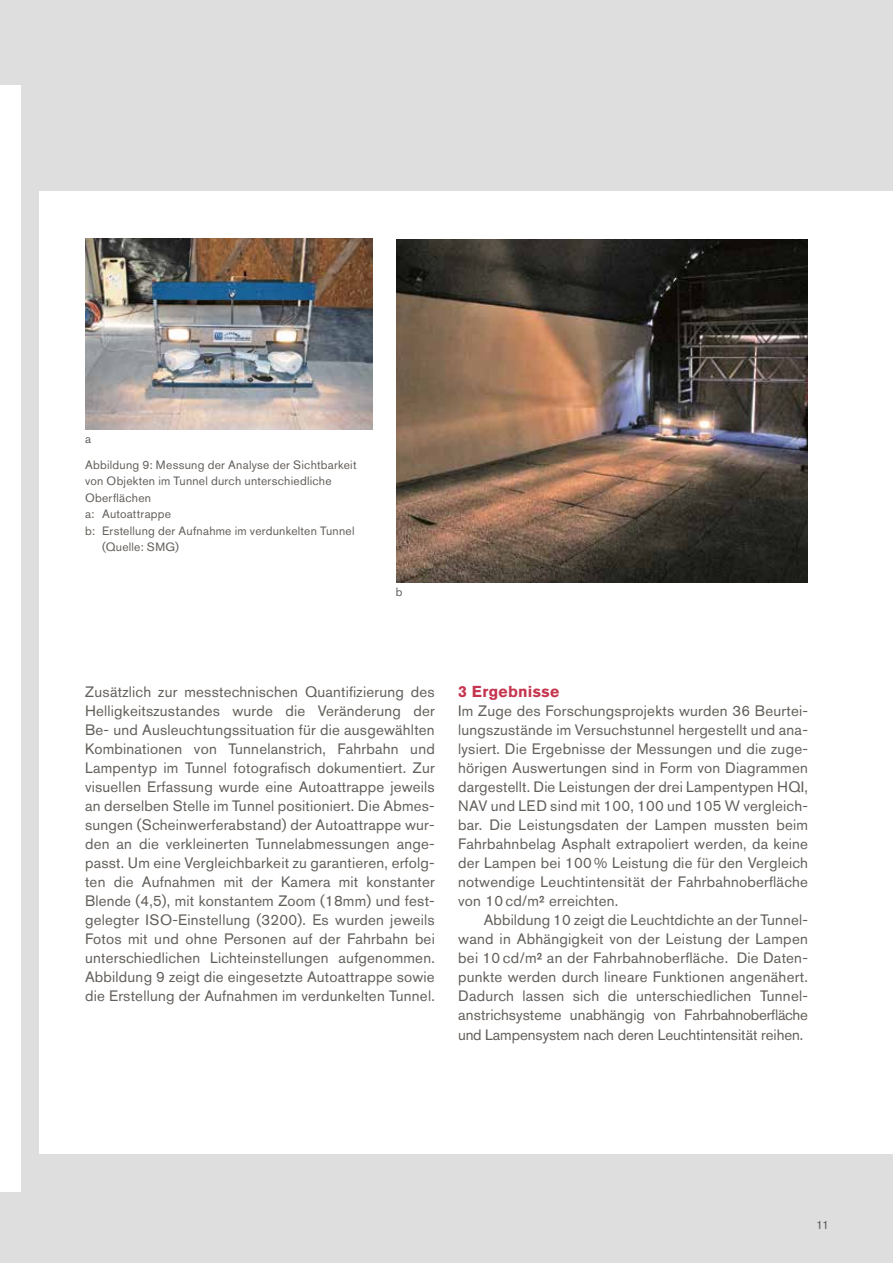
<style>
.page{position:relative;width:893px;height:1263px;background:#dedede}
.page>*{position:absolute;margin:0;border:0;box-sizing:border-box;transform-origin:0 0}
.t1{font:700 15.75px "Akzidenz Grotesk BE";letter-spacing:.02em;color:#c5354f}
.t2{font:15px/19px "Akzidenz Grotesk BE";letter-spacing:.015em;color:#635f5b;text-align:justify}
.t3{font:12px "Akzidenz Grotesk BE";letter-spacing:.02em;color:#635f5b}
.s1{font-weight:500}
</style>
<div class="page">
<div style="left:0;top:86px;width:20px;height:1106px;background:#fff"></div>
<div style="left:39px;top:191px;width:854px;height:962px;background:#fff"></div>
<img style="left:85px;top:239px;width:288px;height:190px">
<img style="left:396px;top:239px;width:412px;height:343px">
<p class="t3" style="left:85px;top:431px;width:7px">a</p>
<p class="t3" style="left:85px;top:457px;width:273px">Abbildung 9: Messung der Analyse der Sichtbarkeit</p>
<p class="t3" style="left:85px;top:474px;width:248px">von Objekten im Tunnel durch unterschiedliche</p>
<p class="t3" style="left:85px;top:490px;width:68px">Oberflächen</p>
<p class="t3" style="left:85px;top:507px;width:88px">a: Autoattrappe</p>
<p class="t3" style="left:85px;top:523px;width:271px">b: Erstellung der Aufnahme im verdunkelten Tunnel</p>
<p class="t3" style="left:102px;top:540px;width:78px">(Quelle: SMG)</p>
<p class="t3" style="left:396px;top:584px;width:8px">b</p>
<p class="t2" style="left:85px;top:682px;width:351px">Zusätzlich zur messtechnischen Quantifizierung des Helligkeitszustandes wurde die Veränderung der Be- und Ausleuchtungssituation für die ausgewählten Kombinationen von Tunnelanstrich, Fahrbahn und Lampentyp im Tunnel fotografisch dokumentiert. Zur visuellen Erfassung wurde eine Autoattrappe jeweils an derselben Stelle im Tunnel positioniert. Die Abmes&shy;sungen (Scheinwerferabstand) der Autoattrappe wur&shy;den an die verkleinerten Tunnelabmessungen ange&shy;passt. Um eine Vergleichbarkeit zu garantieren, erfolg&shy;ten die Aufnahmen mit der Kamera mit konstanter Blende (4,5), mit konstantem Zoom (18mm) und fest&shy;gelegter ISO-Einstellung (3200). Es wurden jeweils Fotos mit und ohne Personen auf der Fahrbahn bei unterschiedlichen Lichteinstellungen aufgenommen.<br>Abbildung 9 zeigt die eingesetzte Autoattrappe sowie die Erstellung der Aufnahmen im verdunkelten Tunnel.</p>
<p class="t1" style="left:458px;top:682px;width:103px">3 Ergebnisse</p>
<p class="t2" style="left:458px;top:701px;width:351px">Im Zuge des Forschungsprojekts wurden 36 Beurtei&shy;lungszustände im Versuchstunnel hergestellt und ana&shy;lysiert. Die Ergebnisse der Messungen und die zuge&shy;hörigen Auswertungen sind in Form von Diagrammen dargestellt. Die Leistungen der drei Lampentypen HQI, NAV und LED sind mit 100, 100 und 105 W vergleich&shy;bar. Die Leistungsdaten der Lampen mussten beim Fahrbahnbelag Asphalt extrapoliert werden, da keine der Lampen bei 100 % Leistung die für den Vergleich notwendige Leuchtintensität der Fahrbahnoberfläche von 10 cd/m<span class="s1">²</span> erreichten.</p>
<p class="t2" style="left:458px;top:910px;width:351px;text-indent:26px">Abbildung 10 zeigt die Leuchtdichte an der Tunnel&shy;wand in Abhängigkeit von der Leistung der Lampen bei 10 cd/m<span class="s1">²</span> an der Fahrbahnoberfläche. Die Daten&shy;punkte werden durch lineare Funktionen angenähert.<br>Dadurch lassen sich die unterschiedlichen Tunnel&shy;anstrichsysteme unabhängig von Fahrbahnoberfläche und Lampensystem nach deren Leuchtintensität reihen.</p>
<p class="t3" style="left:816px;top:1218px;width:14px">11</p>
</div>
